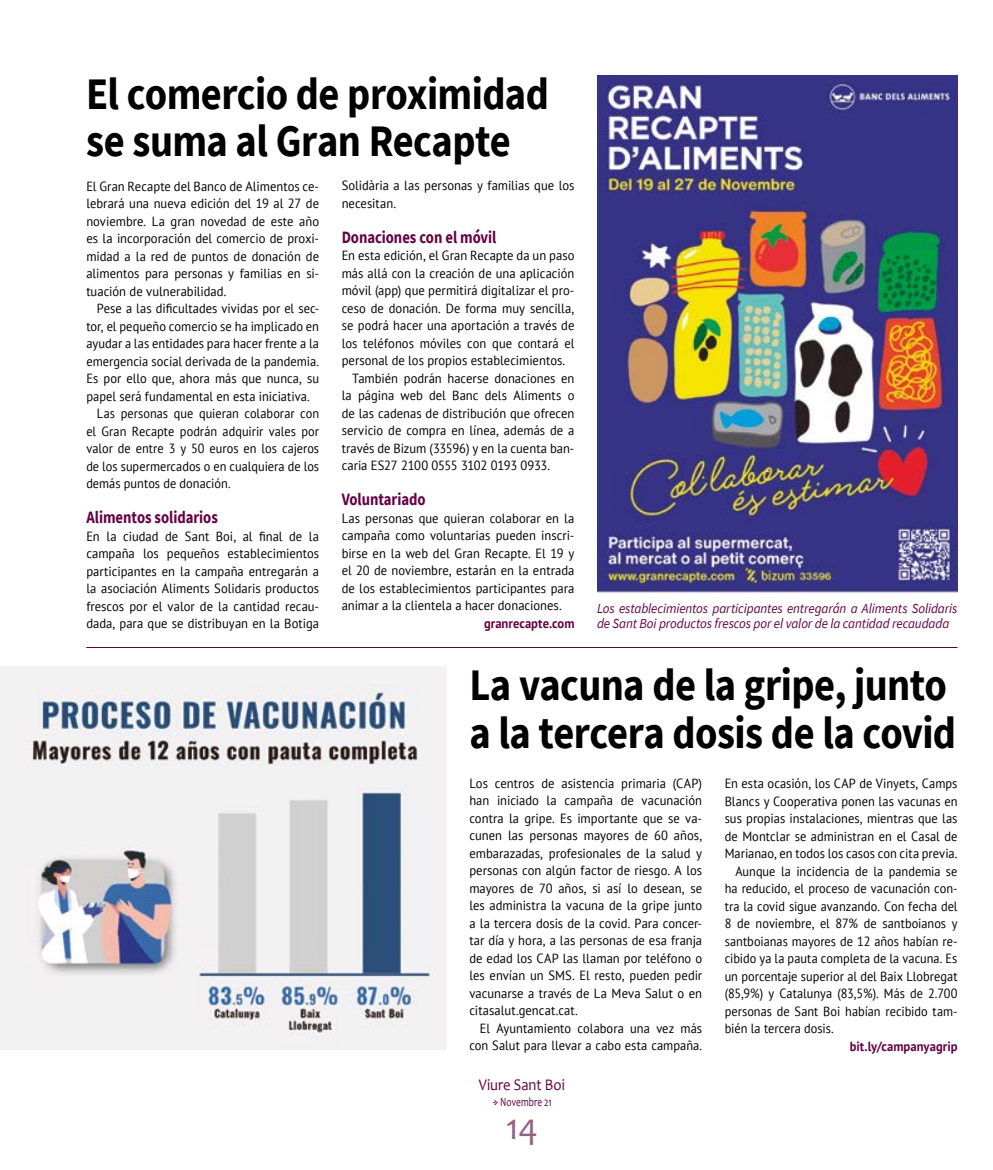
<style>
.page{position:relative;width:993px;height:1170px;background:#fff}
.page>*{position:absolute;margin:0;border:0;box-sizing:border-box;transform-origin:0 0}
.t1{font:700 45px/47.5px "Source Sans Pro";letter-spacing:-.015em;color:#000;scale:.9 1}
.t2{font:37.5px "Candara";color:#996085}
.t3{font:700 17.25px "Source Sans Pro";letter-spacing:-.005em;color:#640243;scale:.85 1}
.t4{font:16.25px "Candara";color:#640243;scale:.9 1}
.t5{font:italic 13.75px/15px "Source Sans Pro";letter-spacing:-.01em;color:#640243;scale:.95 1}
.t6{font:13.25px/17.5px "PT Sans";color:#000;text-align:justify;scale:.95 1}
.t7{font:13.25px "PT Sans";color:#000;scale:.93 1}
.t8{font:13.25px/17.5px "PT Sans";color:#000;text-align:right;scale:.94 1}
.t9{font:700 13.25px "PT Sans";letter-spacing:.005em;color:#640243;scale:.95 1}
.t10{font:13.25px "PT Sans";letter-spacing:-.02em;color:#000;scale:.95 1}
.t11{font:12.5px "Candara";color:#640243;scale:.75 1}
</style>
<div class="page">
<img style="left:597px;top:75px;width:360px;height:518px">
<img style="left:0;top:666px;width:446px;height:382px">
<hr style="left:86px;top:647px;width:871px;height:1px;background:#640243">
<h1 class="t1" style="left:86px;top:69px;width:515px">El comercio de proximidad se suma al Gran Recapte</h1>
<p class="t6" style="left:86px;top:177px;width:246px">El Gran Recapte del Banco de Alimentos ce&shy;lebrará una nueva edición del 19 al 27 de noviembre. La gran novedad de este año es la incorporación del comercio de proxi&shy;midad a la red de puntos de donación de alimentos para personas y familias en si&shy;tuación de vulnerabilidad.</p>
<p class="t8" style="left:97px;top:299px;width:238px">Pese a las dificultades vividas por el sec-</p>
<p class="t8" style="left:86px;top:317px;width:249px">tor, el pequeño comercio se ha implicado en</p>
<p class="t8" style="left:86px;top:334px;width:249px">ayudar a las entidades para hacer frente a la</p>
<p class="t8" style="left:86px;top:352px;width:249px">emergencia social derivada de la pandemia.</p>
<p class="t8" style="left:86px;top:369px;width:249px">Es por ello que, ahora más que nunca, su</p>
<p class="t8" style="left:86px;top:387px;width:239px">papel será fundamental en esta iniciativa.</p>
<p class="t7" style="left:97px;top:405px;width:240px">Las personas que quieran colaborar con</p>
<p class="t7" style="left:86px;top:422px;width:252px">el Gran Recapte podrán adquirir vales por</p>
<p class="t7" style="left:86px;top:440px;width:252px">valor de entre 3 y 50 euros en los cajeros</p>
<p class="t7" style="left:86px;top:457px;width:252px">de los supermercados o en cualquiera de los</p>
<p class="t7" style="left:86px;top:475px;width:157px">demás puntos de donación.</p>
<h3 class="t3" style="left:86px;top:506px;width:156px">Alimentos solidarios</h3>
<p class="t6" style="left:86px;top:527px;width:246px">En la ciudad de Sant Boi, al final de la campaña los pequeños establecimientos participantes en la campaña entregarán a la asociación Aliments Solidaris productos frescos por el valor de la cantidad recau&shy;dada, para que se distribuyan en la Botiga</p>
<p class="t6" style="left:341px;top:176px;width:246px">Solidària a las personas y familias que los necesitan.</p>
<h3 class="t3" style="left:341px;top:225px;width:183px">Donaciones con el móvil</h3>
<p class="t6" style="left:341px;top:246px;width:246px">En esta edición, el Gran Recapte da un paso</p>
<p class="t6" style="left:341px;top:264px;width:246px">más allá con la creación de una aplicación</p>
<p class="t6" style="left:341px;top:281px;width:246px">móvil (app) que permitirá digitalizar el pro-</p>
<p class="t6" style="left:341px;top:299px;width:246px">ceso de donación. De forma muy sencilla,</p>
<p class="t6" style="left:341px;top:316px;width:246px">se podrá hacer una aportación a través de</p>
<p class="t6" style="left:341px;top:334px;width:246px">los teléfonos móviles con que contará el</p>
<p class="t6" style="left:341px;top:351px;width:237px">personal de los propios establecimientos.</p>
<p class="t6" style="left:352px;top:369px;width:235px">También podrán hacerse donaciones en</p>
<p class="t6" style="left:341px;top:386px;width:246px">la página web del Banc dels Aliments o</p>
<p class="t6" style="left:341px;top:404px;width:246px">de las cadenas de distribución que ofrecen</p>
<p class="t6" style="left:341px;top:421px;width:246px">servicio de compra en línea, además de a</p>
<p class="t6" style="left:341px;top:439px;width:246px">través de Bizum (33596) y en la cuenta ban-</p>
<p class="t10" style="left:341px;top:457px;width:221px">caria ES27 2100 0555 3102 0193 0933.</p>
<h3 class="t3" style="left:341px;top:487px;width:100px">Voluntariado</h3>
<p class="t6" style="left:341px;top:509px;width:246px">Las personas que quieran colaborar en la campaña como voluntarias pueden inscri&shy;birse en la web del Gran Recapte. El 19 y el 20 de noviembre, estarán en la entrada de los establecimientos participantes para animar a la clientela a hacer donaciones.</p>
<p class="t9" style="left:484px;top:614px;width:97px">granrecapte.com</p>
<h1 class="t1" style="left:469px;top:660px;width:542px">La vacuna de la gripe, junto a la tercera dosis de la covid</h1>
<p class="t5" style="left:597px;top:601px;width:381px">Los establecimientos participantes entregarán a Aliments Solidaris de Sant Boi productos frescos por el valor de la cantidad recaudada</p>
<p class="t6" style="left:469px;top:773px;width:246px">Los centros de asistencia primaria (CAP) han iniciado la campaña de vacunación contra la gripe. Es importante que se va&shy;cunen las personas mayores de 60 años, embarazadas, profesionales de la salud y personas con algún factor de riesgo. A los mayores de 70 años, si así lo desean, se les administra la vacuna de la gripe junto a la tercera dosis de la covid. Para concer&shy;tar día y hora, a las personas de esa franja de edad los CAP las llaman por teléfono o les envían un SMS. El resto, pueden pedir vacunarse a través de La Meva Salut o en citasalut.gencat.cat.</p>
<p class="t8" style="left:469px;top:1018px;width:249px">El Ayuntamiento colabora una vez más con Salut para llevar a cabo esta campaña.</p>
<p class="t4" style="left:479px;top:1073px;width:97px">Viure Sant Boi</p>
<p class="t11" style="left:500px;top:1094px;width:70px">Novembre 21</p>
<h2 class="t2" style="left:505px;top:1102px;width:34px">14</h2>
<p class="t8" style="left:724px;top:774px;width:249px">En esta ocasión, los CAP de Vinyets, Camps</p>
<p class="t8" style="left:724px;top:791px;width:249px">Blancs y Cooperativa ponen las vacunas en</p>
<p class="t8" style="left:724px;top:809px;width:249px">sus propias instalaciones, mientras que las</p>
<p class="t8" style="left:724px;top:826px;width:249px">de Montclar se administran en el Casal de</p>
<p class="t8" style="left:724px;top:844px;width:249px">Marianao, en todos los casos con cita previa.</p>
<p class="t7" style="left:735px;top:862px;width:240px">Aunque la incidencia de la pandemia se</p>
<p class="t7" style="left:724px;top:879px;width:252px">ha reducido, el proceso de vacunación con-</p>
<p class="t7" style="left:724px;top:897px;width:252px">tra la covid sigue avanzando. Con fecha del</p>
<p class="t7" style="left:724px;top:914px;width:252px">8 de noviembre, el 87% de santboianos y</p>
<p class="t7" style="left:724px;top:932px;width:252px">santboianas mayores de 12 años habían re-</p>
<p class="t7" style="left:724px;top:949px;width:252px">cibido ya la pauta completa de la vacuna. Es</p>
<p class="t7" style="left:724px;top:967px;width:252px">un porcentaje superior al del Baix Llobregat</p>
<p class="t7" style="left:724px;top:984px;width:252px">(85,9%) y Catalunya (83,5%). Más de 2.700</p>
<p class="t7" style="left:724px;top:1002px;width:252px">personas de Sant Boi habían recibido tam-</p>
<p class="t7" style="left:724px;top:1019px;width:119px">bién la tercera dosis.</p>
<p class="t9" style="left:849px;top:1037px;width:115px">bit.ly/campanyagrip</p>
</div>
